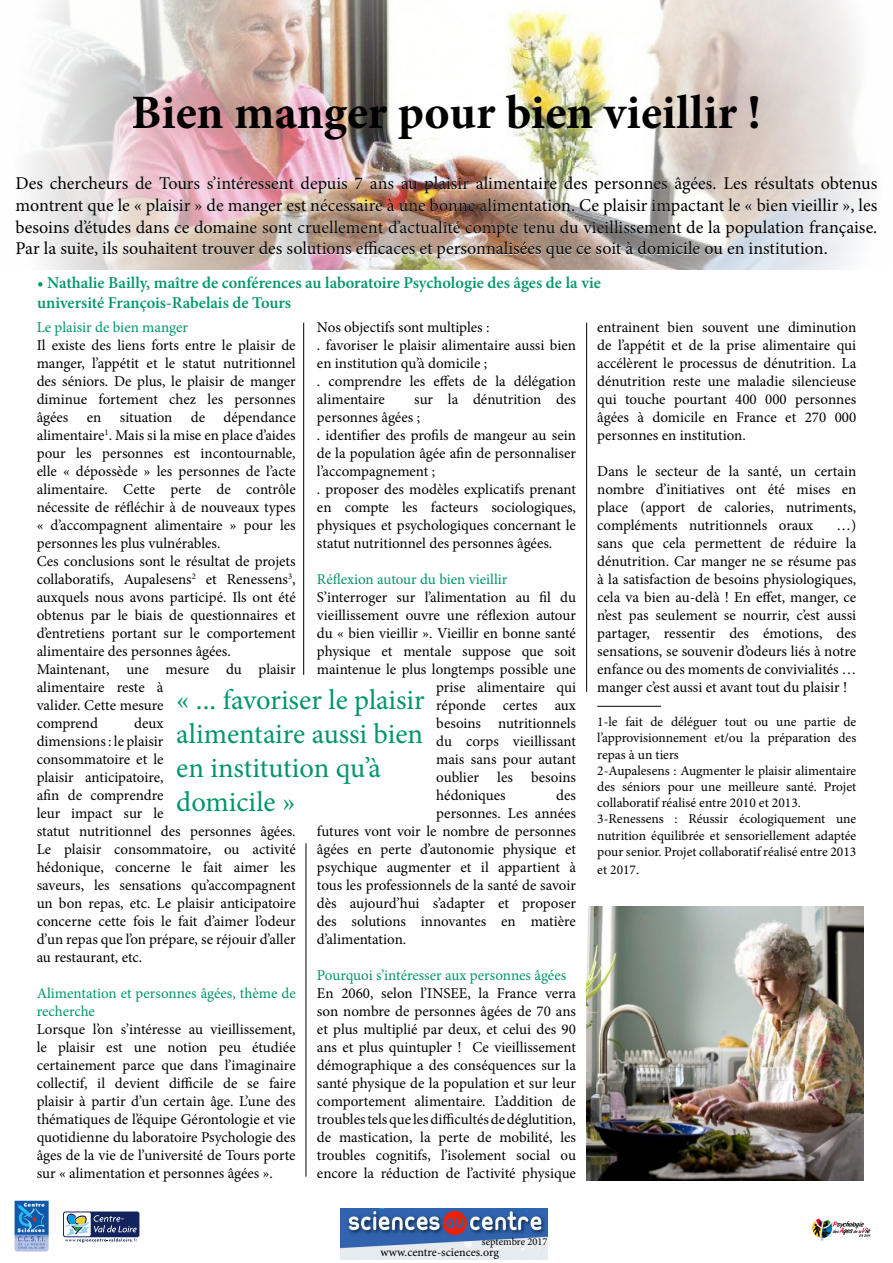
<style>
.page{position:relative;width:893px;height:1263px;background:#fff}
.page>*{position:absolute;margin:0;border:0;box-sizing:border-box;transform-origin:0 0}
.t1{font:700 48px "Minion Pro";color:#000}
.t2{font:28.5px/34.2px "Minion Pro";color:#00966a}
.t3{font:18px/21.6px "Minion Pro";color:#000;text-align:justify}
.t4{font:600 16.5px/19.8px "Minion Pro";color:#00966a}
.t5{font:15px/18px "Minion Pro";color:#000;text-align:justify}
.t6{font:15px/18px "Minion Pro";color:#00966a}
.t7{font:13.5px/16.2px "Minion Pro";color:#000}
.t8{font:12px "Minion Pro";color:#000}
.t9{font:10.5px "Minion Pro";color:#000}
</style>
<div class="page">
<hr style="left:586px;top:323px;width:1px;height:369px;background:#000">
<hr style="left:303px;top:323px;width:1px;height:352px;background:#000">
<div style="left:63px;top:1211px;width:76px;height:26px;background:#13235b;border-radius:2px"></div>
<svg style="left:64px;top:1212px;width:27px;height:24px"></svg>
<svg style="left:65px;top:1213px;width:72px;height:29px"></svg>
<hr style="left:306px;top:843px;width:1px;height:334px;background:#000">
<hr style="left:597px;top:706px;width:64px;height:1px;background:#000">
<img style="left:812px;top:1218px;width:58px;height:23px">
<img style="left:587px;top:907px;width:276px;height:274px">
<img style="left:29px;top:0;width:837px;height:269px">
<img style="left:15px;top:1201px;width:34px;height:51px">
<img style="left:340px;top:1209px;width:208px;height:50px">
<img style="left:29px;top:177px;width:839px;height:82px">
<h1 class="t1" style="left:132px;top:79px;width:631px">Bien manger pour bien vieillir !</h1>
<p class="t3" style="left:16px;top:173px;width:863px">Des chercheurs de Tours s’intéressent depuis 7 ans au plaisir alimentaire des personnes âgées. Les résultats obtenus montrent que le « plaisir » de manger est nécessaire à une bonne alimentation. Ce plaisir impactant le « bien vieillir », les besoins d’études dans ce domaine sont cruellement d’actualité compte tenu du vieillissement de la population française.<br>Par la suite, ils souhaitent trouver des solutions efficaces et personnalisées que ce soit à domicile ou en institution.</p>
<p class="t4" style="left:37px;top:273px;width:565px">• Nathalie Bailly, maître de conférences au laboratoire Psychologie des âges de la vie université François-Rabelais de Tours</p>
<p class="t6" style="left:37px;top:318px;width:153px">Le plaisir de bien manger</p>
<p class="t5" style="left:37px;top:336px;width:261px;text-align:left">Il existe des liens forts entre le plaisir de manger, l’appétit et le statut nutritionnel des séniors. De plus, le plaisir de manger diminue fortement chez les personnes âgées en situation de dépendance alimentaire<sup>1</sup>. Mais si la mise en place d’aides pour les personnes est incontournable, elle « dépossède » les personnes de l’acte alimentaire. Cette perte de contrôle nécessite de réfléchir à de nouveaux types « d’accompagnent alimentaire » pour les personnes les plus vulnérables.<br>Ces conclusions sont le résultat de projets collaboratifs, Aupalesens<sup>2</sup> et Renessens<sup>3</sup>, auxquels nous avons participé. Ils ont été obtenus par le biais de questionnaires et d’entretiens portant sur le comportement alimentaire des personnes âgées.<br>Maintenant, une mesure du plaisir alimentaire reste à<br>valider. Cette mesure<br>comprend</p>
<p class="t5" style="left:317px;top:318px;width:261px;text-align:left">Nos objectifs sont multiples :<br>. favoriser le plaisir alimentaire aussi bien en institution qu’à domicile ;<br>. comprendre les effets de la délégation alimentaire</p>
<p class="t5" style="left:317px;top:390px;width:261px;text-align:left;text-indent:97px">sur la dénutrition des personnes âgées ;<br>. identifier des profils de mangeur au sein de la population âgée afin de personnaliser l’accompagnement ;<br>. proposer des modèles explicatifs prenant en compte les facteurs sociologiques, physiques et psychologiques concernant le statut nutritionnel des personnes âgées.</p>
<p class="t6" style="left:317px;top:570px;width:192px">Réflexion autour du bien vieillir</p>
<p class="t5" style="left:317px;top:588px;width:261px">S’interroger sur l’alimentation au fil du</p>
<p class="t5" style="left:317px;top:606px;width:261px">vieillissement ouvre une réflexion autour</p>
<p class="t5" style="left:317px;top:624px;width:261px">du « bien vieillir ». Vieillir en bonne santé</p>
<p class="t5" style="left:317px;top:642px;width:261px">physique et mentale suppose que soit</p>
<p class="t5" style="left:317px;top:660px;width:261px">maintenue le plus longtemps possible une</p>
<p class="t5" style="left:436px;top:678px;width:141px">prise alimentaire qui</p>
<p class="t5" style="left:436px;top:696px;width:141px">réponde certes aux</p>
<p class="t5" style="left:436px;top:714px;width:141px">besoins nutritionnels</p>
<p class="t5" style="left:436px;top:732px;width:141px">du corps vieillissant</p>
<p class="t5" style="left:436px;top:750px;width:141px">mais sans pour autant</p>
<p class="t5" style="left:436px;top:768px;width:141px">oublier les besoins</p>
<p class="t5" style="left:436px;top:786px;width:71px">hédoniques</p>
<p class="t5" style="left:556px;top:786px;width:21px">des</p>
<p class="t5" style="left:436px;top:804px;width:141px">personnes. Les années</p>
<p class="t5" style="left:317px;top:822px;width:261px">futures vont voir le nombre de personnes</p>
<p class="t5" style="left:317px;top:840px;width:261px">âgées en perte d’autonomie physique et</p>
<p class="t5" style="left:317px;top:858px;width:261px">psychique augmenter et il appartient à</p>
<p class="t5" style="left:317px;top:876px;width:261px">tous les professionnels de la santé de savoir</p>
<p class="t5" style="left:317px;top:894px;width:261px">dès aujourd’hui s’adapter et proposer</p>
<p class="t5" style="left:317px;top:912px;width:261px">des solutions innovantes en matière</p>
<p class="t5" style="left:317px;top:930px;width:91px">d’alimentation.</p>
<p class="t6" style="left:317px;top:966px;width:251px">Pourquoi s’intéresser aux personnes âgées</p>
<p class="t5" style="left:317px;top:984px;width:261px">En 2060, selon l’INSEE, la France verra son nombre de personnes âgées de 70 ans et plus multiplié par deux, et celui des 90 ans et plus quintupler ! Ce vieillissement démographique a des conséquences sur la santé physique de la population et sur leur comportement alimentaire. L’addition de troubles tels que les difficultés de déglutition, de mastication, la perte de mobilité, les troubles cognitifs, l’isolement social ou encore la réduction de l’activité physique</p>
<h2 class="t2" style="left:176px;top:682px;width:250px">« ... favoriser le plaisir alimentaire aussi bien en institution qu’à domicile »</h2>
<p class="t5" style="left:37px;top:714px;width:261px;text-align:left;text-indent:98px">deux<br>dimensions : le plaisir<br>consommatoire et le<br>plaisir anticipatoire,<br>afin de comprendre<br>leur impact sur le<br>statut nutritionnel des personnes âgées.<br>Le plaisir consommatoire, ou activité hédonique, concerne le fait aimer les saveurs, les sensations qu’accompagnent un bon repas, etc. Le plaisir anticipatoire concerne cette fois le fait d’aimer l’odeur d’un repas que l’on prépare, se réjouir d’aller au restaurant, etc.</p>
<p class="t6" style="left:37px;top:984px;width:261px">Alimentation et personnes âgées, thème de recherche</p>
<p class="t5" style="left:37px;top:1020px;width:261px">Lorsque l’on s’intéresse au vieillissement, le plaisir est une notion peu étudiée certainement parce que dans l’imaginaire collectif, il devient difficile de se faire plaisir à partir d’un certain âge. L’une des thématiques de l’équipe Gérontologie et vie quotidienne du laboratoire Psychologie des âges de la vie de l’université de Tours porte sur « alimentation et personnes âgées ».</p>
<p class="t5" style="left:597px;top:318px;width:261px">entrainent bien souvent une diminution de l’appétit et de la prise alimentaire qui accélèrent le processus de dénutrition. La dénutrition reste une maladie silencieuse qui touche pourtant 400 000 personnes âgées à domicile en France et 270 000 personnes en institution.</p>
<p class="t5" style="left:597px;top:462px;width:261px">Dans le secteur de la santé, un certain nombre d’initiatives ont été mises en place (apport de calories, nutriments, compléments nutritionnels oraux</p>
<p class="t5" style="left:597px;top:516px;width:261px;text-indent:239px">…) sans que cela permettent de réduire la dénutrition. Car manger ne se résume pas à la satisfaction de besoins physiologiques, cela va bien au-delà ! En effet, manger, ce n’est pas seulement se nourrir, c’est aussi partager, ressentir des émotions, des sensations, se souvenir d’odeurs liés à notre enfance ou des moments de convivialités … manger c’est aussi et avant tout du plaisir !</p>
<p class="t7" style="left:597px;top:714px;width:261px">1-le fait de déléguer tout ou une partie de l’approvisionnement et/ou la préparation des repas à un tiers<br>2-Aupalesens : Augmenter le plaisir alimentaire des séniors pour une meilleure santé. Projet collaboratif réalisé entre 2010 et 2013.<br>3-Renessens : Réussir écologiquement une nutrition équilibrée et sensoriellement adaptée pour senior. Projet collaboratif réalisé entre 2013</p>
<p class="t7" style="left:597px;top:861px;width:43px">et 2017.</p>
<p class="t9" style="left:482px;top:1234px;width:67px">septembre 2017</p>
<p class="t8" style="left:381px;top:1244px;width:120px">www.centre-sciences.org</p>
</div>
